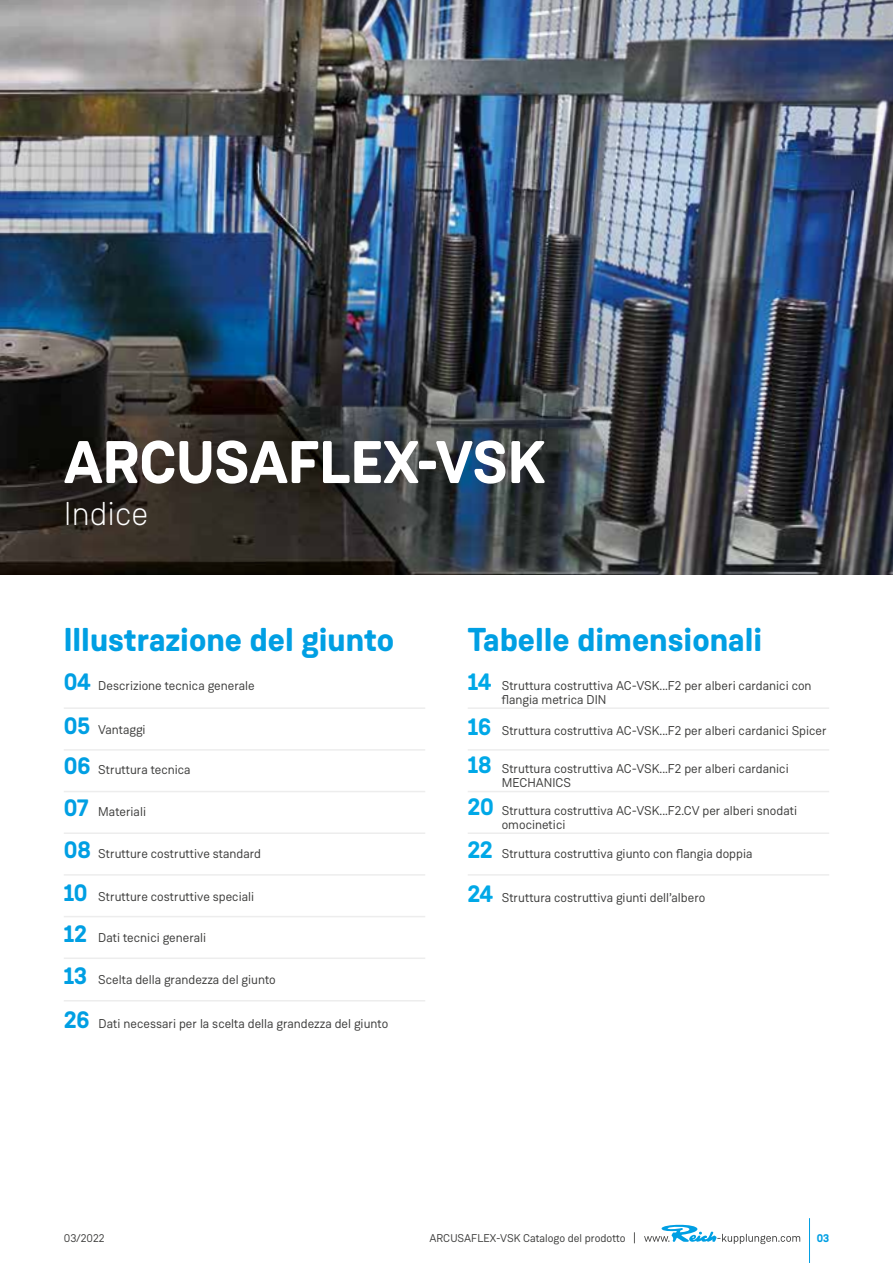
<style>
.page{position:relative;width:893px;height:1263px;background:#fff}
.page>*{position:absolute;margin:0;border:0;box-sizing:border-box;transform-origin:0 0}
.t1{font:700 60px "Weissenhof Grotesk";color:#fff}
.t2{font:700 33px "Weissenhof Grotesk";color:#009fe3}
.t3{font:300 33px "Weissenhof Grotesk";color:#fff}
.t4{font:12.75px/13.5px "Weissenhof Grotesk";color:#3c3c3b}
.t5{font:11.25px "Weissenhof Grotesk";color:#3c3c3b}
.t6{font:700 11.25px "Weissenhof Grotesk";color:#009fe3}
.s1{font-weight:700;font-size:24px;color:#009fe3}
.s2{font-weight:700;font-size:24px;color:#00a8e7}
</style>
<div class="page">
<hr style="left:809px;top:1218px;width:1px;height:45px;background:#009fe3">
<svg style="left:644px;top:1224px;width:156px;height:20px"></svg>
<img style="left:0;top:0;width:893px;height:574px">
<hr style="left:64px;top:707px;width:361px;height:2px;background:#ededed">
<hr style="left:64px;top:749px;width:361px;height:2px;background:#ededed">
<hr style="left:64px;top:791px;width:361px;height:1px;background:#ededed">
<hr style="left:64px;top:832px;width:361px;height:2px;background:#ededed">
<hr style="left:64px;top:874px;width:361px;height:2px;background:#ededed">
<hr style="left:64px;top:916px;width:361px;height:1px;background:#ededed">
<hr style="left:64px;top:957px;width:361px;height:2px;background:#ededed">
<hr style="left:468px;top:707px;width:361px;height:2px;background:#ededed">
<hr style="left:468px;top:749px;width:361px;height:2px;background:#ededed">
<hr style="left:468px;top:791px;width:361px;height:1px;background:#ededed">
<hr style="left:468px;top:832px;width:361px;height:2px;background:#ededed">
<hr style="left:468px;top:874px;width:361px;height:2px;background:#ededed">
<hr style="left:64px;top:1000px;width:361px;height:1px;background:#ededed">
<h1 class="t1" style="left:64px;top:424px;width:484px">ARCUSAFLEX-VSK</h1>
<h2 class="t3" style="left:64px;top:494px;width:86px">Indice</h2>
<h2 class="t2" style="left:64px;top:619px;width:332px">Illustrazione del giunto</h2>
<h2 class="t2" style="left:468px;top:619px;width:296px">Tabelle dimensionali</h2>
<p class="t4" style="left:64px;top:679px;width:192px"><span class="s1">04</span> Descrizione tecnica generale</p>
<p class="t4" style="left:64px;top:723px;width:83px"><span class="s1">05</span> Vantaggi</p>
<p class="t4" style="left:64px;top:763px;width:128px"><span class="s1">06</span> Struttura tecnica</p>
<p class="t4" style="left:64px;top:805px;width:84px"><span class="s1">07</span> Materiali</p>
<p class="t4" style="left:64px;top:846px;width:199px"><span class="s1">08</span> Strutture costruttive standard</p>
<p class="t4" style="left:64px;top:890px;width:192px"><span class="s1">10</span> Strutture costruttive speciali</p>
<p class="t4" style="left:64px;top:931px;width:144px"><span class="s1">12</span> Dati tecnici generali</p>
<p class="t4" style="left:64px;top:973px;width:213px"><span class="s1">13</span> Scelta della grandezza del giunto</p>
<p class="t4" style="left:64px;top:1017px;width:326px"><span class="s1">26</span> Dati necessari per la scelta della grandezza del giunto</p>
<p class="t4" style="left:502px;top:679px;width:311px;text-indent:-34px"><span class="s2">14</span> Struttura costruttiva AC-VSK...F2 per alberi cardanici con flangia metrica DIN</p>
<p class="t4" style="left:468px;top:724px;width:360px"><span class="s2">16</span> Struttura costruttiva AC-VSK...F2 per alberi cardanici Spicer</p>
<p class="t4" style="left:502px;top:762px;width:288px;text-indent:-34px"><span class="s2">18</span> Struttura costruttiva AC-VSK...F2 per alberi cardanici<br>MECHANICS</p>
<p class="t4" style="left:502px;top:804px;width:297px;text-indent:-34px"><span class="s2">20</span> Struttura costruttiva AC-VSK...F2.CV per alberi snodati omocinetici</p>
<p class="t4" style="left:468px;top:847px;width:286px"><span class="s2">22</span> Struttura costruttiva giunto con flangia doppia</p>
<p class="t4" style="left:468px;top:891px;width:239px"><span class="s2">24</span> Struttura costruttiva giunti dell’albero</p>
<p class="t5" style="left:64px;top:1231px;width:42px">03/2022</p>
<p class="t5" style="left:429px;top:1231px;width:198px">ARCUSAFLEX-VSK Catalogo del prodotto</p>
<p class="t6" style="left:817px;top:1231px;width:14px">03</p>
</div>
